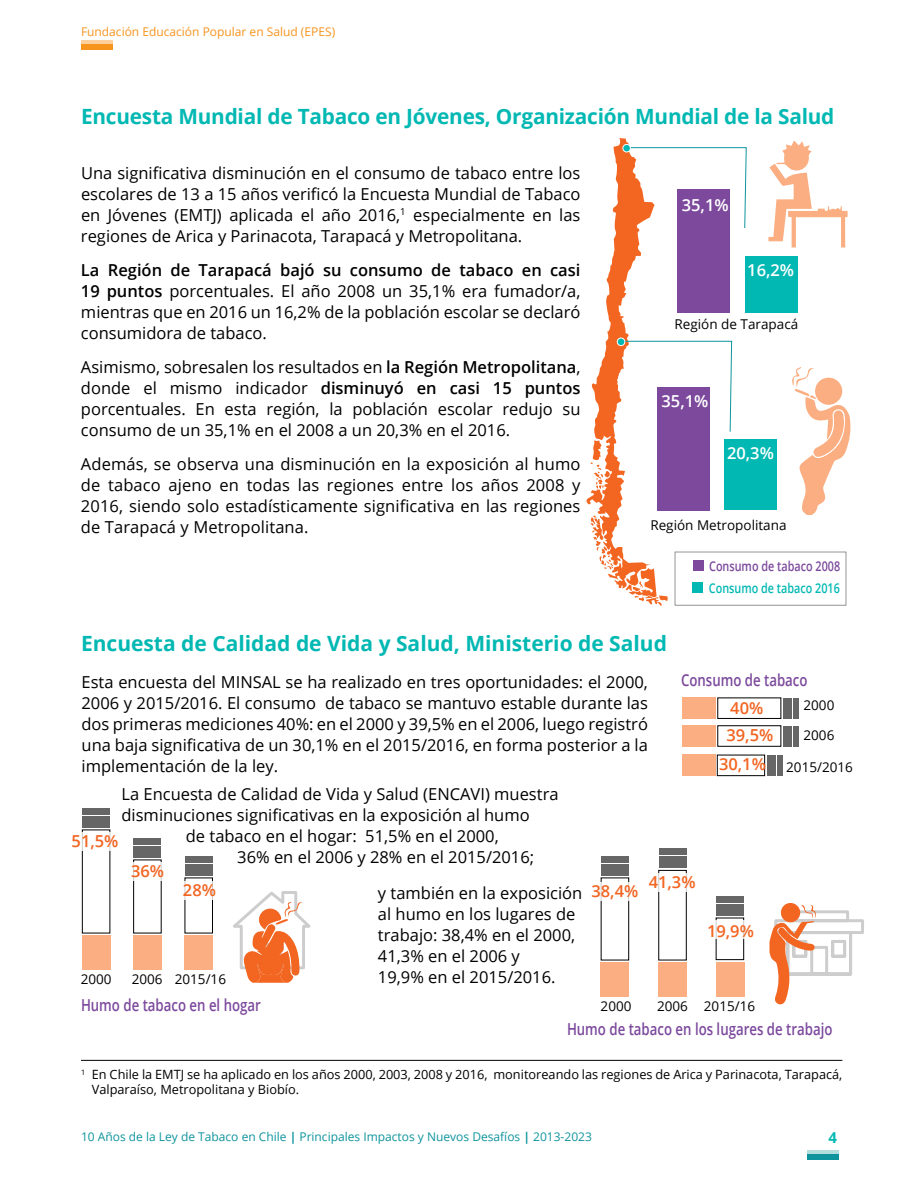
<style>
.page{position:relative;width:918px;height:1188px;background:#fff}
.page>*{position:absolute;margin:0;border:0;box-sizing:border-box;transform-origin:0 0}
.t1{font:700 21px "Open Sans";letter-spacing:-.01em;color:#02b8b3}
.t2{font:16.5px/21px "Open Sans";color:#000;text-align:justify}
.t3{font:600 16.5px "Open Sans";color:#7c499d;scale:.8 1}
.t4{font:600 16.5px "Open Sans";color:#f26522}
.t5{font:600 16.5px "Open Sans";color:#fff}
.t6{font:700 15px "Open Sans";color:#02b8b3}
.t7{font:13.5px "Open Sans";color:#000}
.t8{font:600 13.5px "Open Sans";color:#7c499d;scale:.8 1}
.t9{font:600 13.5px "Open Sans";color:#02b8b3;scale:.8 1}
.t10{font:12.75px/15px "Open Sans";color:#000}
.t11{font:12px "Open Sans";color:#0e949c}
.t12{font:12px "Open Sans";color:#f7941e}
.s1{font-weight:600}
.s2{font-weight:600;font-size:16.5px;color:#f26522}
.s3{font-weight:700}
</style>
<div class="page">
<div style="left:807px;top:1154px;width:31px;height:6px;background:#0e949c"></div>
<hr style="left:807px;top:1150px;width:31px;height:3px;background:#b1dedc">
<div style="left:81px;top:45px;width:32px;height:5px;background:#f7941e"></div>
<hr style="left:81px;top:40px;width:32px;height:4px;background:#fed09e">
<hr style="left:81px;top:1060px;width:761px;height:1px;background:#000">
<svg style="left:768px;top:141px;width:80px;height:107px"></svg>
<div style="left:745px;top:256px;width:53px;height:56px;background:#02b8b3"></div>
<div style="left:724px;top:440px;width:52px;height:70px;background:#02b8b3"></div>
<div style="left:675px;top:552px;width:171px;height:54px;border:1px solid #939598"></div>
<svg style="left:792px;top:367px;width:59px;height:148px"></svg>
<svg style="left:586px;top:138px;width:161px;height:468px"></svg>
<div style="left:623px;top:144px;width:7px;height:8px;background:#02b8b3;border-radius:50%"></div>
<div style="left:623px;top:144px;width:8px;height:8px;border:1px solid #fff;border-radius:50%"></div>
<div style="left:717px;top:725px;width:64px;height:22px;border:1px solid #000"></div>
<div style="left:682px;top:725px;width:34px;height:22px;background:#faae81"></div>
<div style="left:783px;top:726px;width:9px;height:20px;background:#666"></div>
<div style="left:793px;top:726px;width:5px;height:20px;background:#666"></div>
<div style="left:717px;top:698px;width:64px;height:21px;border:1px solid #000"></div>
<div style="left:682px;top:698px;width:34px;height:21px;background:#faae81"></div>
<div style="left:783px;top:698px;width:9px;height:21px;background:#666"></div>
<div style="left:793px;top:698px;width:5px;height:21px;background:#666"></div>
<div style="left:717px;top:755px;width:48px;height:21px;border:1px solid #000"></div>
<div style="left:682px;top:755px;width:34px;height:21px;background:#faae81"></div>
<div style="left:767px;top:755px;width:9px;height:21px;background:#666"></div>
<div style="left:777px;top:755px;width:5px;height:21px;background:#666"></div>
<svg style="left:781px;top:903px;width:19px;height:19px"></svg>
<svg style="left:770px;top:905px;width:94px;height:100px"></svg>
<svg style="left:233px;top:891px;width:78px;height:92px"></svg>
<div style="left:716px;top:918px;width:28px;height:42px;border:1px solid #000"></div>
<div style="left:716px;top:904px;width:28px;height:11px;background:#666"></div>
<div style="left:716px;top:896px;width:28px;height:6px;background:#666"></div>
<div style="left:716px;top:962px;width:28px;height:35px;background:#faae81"></div>
<div style="left:659px;top:870px;width:28px;height:90px;border:1px solid #000"></div>
<div style="left:658px;top:962px;width:29px;height:35px;background:#faae81"></div>
<div style="left:659px;top:857px;width:27px;height:11px;background:#666"></div>
<div style="left:659px;top:848px;width:27px;height:7px;background:#666"></div>
<div style="left:601px;top:878px;width:28px;height:82px;border:1px solid #000"></div>
<div style="left:601px;top:962px;width:28px;height:35px;background:#faae81"></div>
<div style="left:601px;top:864px;width:28px;height:11px;background:#666"></div>
<div style="left:601px;top:856px;width:28px;height:6px;background:#666"></div>
<div style="left:598px;top:883px;width:34px;height:18px;background:#fff"></div>
<div style="left:655px;top:874px;width:34px;height:18px;background:#fff"></div>
<div style="left:713px;top:921px;width:33px;height:18px;background:#fff"></div>
<div style="left:82px;top:830px;width:28px;height:103px;border:1px solid #000"></div>
<div style="left:82px;top:935px;width:28px;height:35px;background:#faae81"></div>
<div style="left:82px;top:816px;width:28px;height:11px;background:#666"></div>
<div style="left:82px;top:808px;width:28px;height:6px;background:#666"></div>
<div style="left:185px;top:878px;width:28px;height:55px;border:1px solid #000"></div>
<div style="left:185px;top:935px;width:28px;height:35px;background:#faae81"></div>
<div style="left:185px;top:864px;width:28px;height:11px;background:#666"></div>
<div style="left:185px;top:856px;width:28px;height:6px;background:#666"></div>
<div style="left:133px;top:860px;width:28px;height:73px;border:1px solid #000"></div>
<div style="left:133px;top:935px;width:29px;height:35px;background:#faae81"></div>
<div style="left:134px;top:846px;width:27px;height:11px;background:#666"></div>
<div style="left:134px;top:838px;width:27px;height:6px;background:#666"></div>
<div style="left:79px;top:832px;width:34px;height:18px;background:#fff"></div>
<div style="left:131px;top:862px;width:34px;height:19px;background:#fff"></div>
<div style="left:182px;top:881px;width:33px;height:19px;background:#fff"></div>
<p class="t12" style="left:81px;top:24px;width:256px">Fundación Educación Popular en Salud (EPES)</p>
<p class="t1" style="left:81px;top:102px;width:755px">Encuesta Mundial de Tabaco en Jóvenes, Organización Mundial de la Salud</p>
<p class="t2" style="left:81px;top:162px;width:501px">Una significativa disminución en el consumo de tabaco entre los escolares de 13 a 15 años verificó la Encuesta Mundial de Tabaco en Jóvenes (EMTJ) aplicada el año 2016,<sup>1</sup> especialmente en las regiones de Arica y Parinacota, Tarapacá y Metropolitana.</p>
<p class="t2" style="left:81px;top:259px;width:501px"><span class="s1">La Región de Tarapacá bajó su consumo de tabaco en casi 19 puntos</span> porcentuales. El año 2008 un 35,1% era fumador/a, mientras que en 2016 un 16,2% de la población escolar se declaró consumidora de tabaco.</p>
<p class="t2" style="left:81px;top:356px;width:501px">Asimismo, sobresalen los resultados en <span class="s1">la Región Metropolitana</span>, donde el mismo indicador <span class="s1">disminuyó en casi 15 puntos </span>porcentuales. En esta región, la población escolar redujo su consumo de un 35,1% en el 2008 a un 20,3% en el 2016.</p>
<p class="t2" style="left:81px;top:453px;width:501px">Además, se observa una disminución en la exposición al humo de tabaco ajeno en todas las regiones entre los años 2008 y 2016, siendo solo estadísticamente significativa en las regiones de Tarapacá y Metropolitana.</p>
<p class="t5" style="left:682px;top:194px;width:48px">35,1%</p>
<p class="t5" style="left:747px;top:259px;width:48px">16,2%</p>
<p class="t7" style="left:675px;top:315px;width:125px">Región de Tarapacá</p>
<p class="t5" style="left:662px;top:389px;width:48px">35,1%</p>
<p class="t5" style="left:727px;top:442px;width:48px">20,3%</p>
<p class="t7" style="left:650px;top:515px;width:138px">Región Metropolitana</p>
<p class="t8" style="left:709px;top:557px;width:165px">Consumo de tabaco 2008</p>
<p class="t9" style="left:709px;top:578px;width:165px">Consumo de tabaco 2016</p>
<p class="t1" style="left:81px;top:628px;width:588px">Encuesta de Calidad de Vida y Salud, Ministerio de Salud</p>
<p class="t2" style="left:82px;top:671px;width:568px">Esta encuesta del MINSAL se ha realizado en tres oportunidades: el 2000, 2006 y 2015/2016. El consumo de tabaco se mantuvo estable durante las dos primeras mediciones 40%: en el 2000 y 39,5% en el 2006, luego registró una baja significativa de un 30,1% en el 2015/2016, en forma posterior a la implementación de la ley.</p>
<p class="t3" style="left:681px;top:669px;width:160px">Consumo de tabaco</p>
<p class="t4" style="left:730px;top:697px;width:35px">40%</p>
<p class="t7" style="left:804px;top:696px;width:32px">2000</p>
<p class="t4" style="left:726px;top:724px;width:48px">39,5%</p>
<p class="t7" style="left:804px;top:725px;width:32px">2006</p>
<p class="t7" style="left:719px;top:758px;width:135px"><span class="s2">30,1%</span> 2015/2016</p>
<p class="t2" style="left:122px;top:783px;width:439px">La Encuesta de Calidad de Vida y Salud (ENCAVI) muestra</p>
<p class="t2" style="left:122px;top:804px;width:410px">disminuciones significativas en la exposición al humo</p>
<p class="t2" style="left:186px;top:825px;width:314px">de tabaco en el hogar: 51,5% en el 2000,</p>
<p class="t2" style="left:237px;top:846px;width:298px">36% en el 2006 y 28% en el 2015/2016;</p>
<p class="t2" style="left:378px;top:882px;width:206px;text-align:left">y también en la exposición al humo en los lugares de trabajo: 38,4% en el 2000,<br>41,3% en el 2006 y<br>19,9% en el 2015/2016.</p>
<p class="t4" style="left:72px;top:830px;width:48px">51,5%</p>
<p class="t4" style="left:131px;top:859px;width:35px">36%</p>
<p class="t4" style="left:183px;top:879px;width:35px">28%</p>
<p class="t7" style="left:81px;top:970px;width:32px">2000</p>
<p class="t7" style="left:132px;top:970px;width:96px">2006 2015/16</p>
<p class="t3" style="left:81px;top:994px;width:226px">Humo de tabaco en el hogar</p>
<p class="t4" style="left:591px;top:880px;width:48px">38,4%</p>
<p class="t4" style="left:649px;top:871px;width:48px">41,3%</p>
<p class="t4" style="left:707px;top:920px;width:48px">19,9%</p>
<p class="t7" style="left:601px;top:997px;width:32px">2000</p>
<p class="t7" style="left:657px;top:997px;width:100px">2006 2015/16</p>
<p class="t3" style="left:567px;top:1018px;width:333px">Humo de tabaco en los lugares de trabajo</p>
<p class="t10" style="left:92px;top:1067px;width:752px;text-indent:-11px"><sup>1</sup> En Chile la EMTJ se ha aplicado en los años 2000, 2003, 2008 y 2016, monitoreando las regiones de Arica y Parinacota, Tarapacá,<br>Valparaíso, Metropolitana y Biobío.</p>
<p class="t11" style="left:81px;top:1128px;width:512px">10 Años de la Ley de Tabaco en Chile <span class="s3">|</span> Principales Impactos y Nuevos Desafíos <span class="s3">|</span> 2013-2023</p>
<p class="t6" style="left:828px;top:1127px;width:10px">4</p>
</div>
